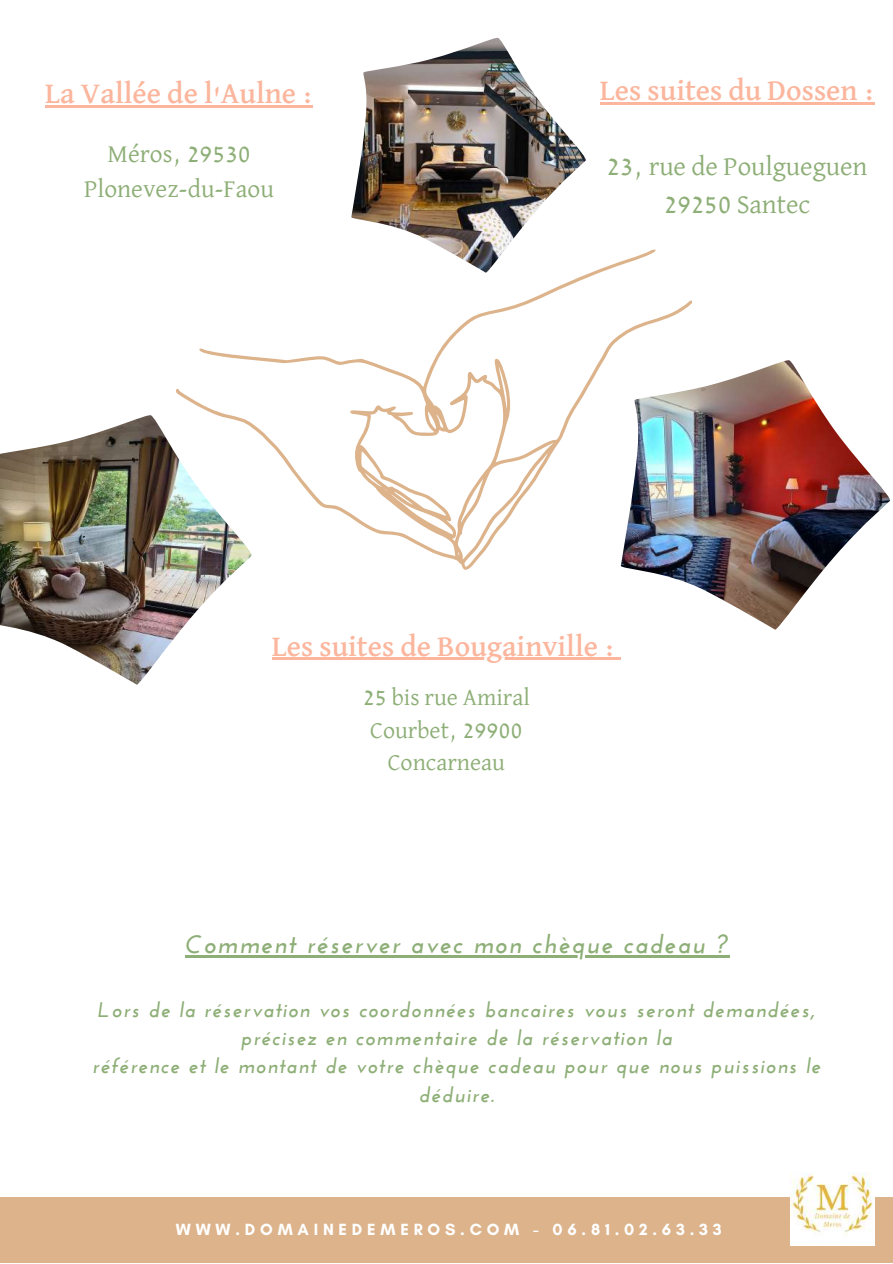
<style>
.page{position:relative;width:893px;height:1264px;background:#fff}
.page>*{position:absolute;margin:0;border:0;box-sizing:border-box;transform-origin:0 0}
.t1{font:500 30px "David Libre";color:#fbb69d}
.t2{font:27px/37px "David Libre";color:#8dae76;text-align:center}
.t3{font:italic 700 25.5px "Josefin Sans";letter-spacing:.06em;color:#8dae76}
.t4{font:25.5px/34.8px "David Libre";color:#8dae76;text-align:center}
.t5{font:24px/32.5px "David Libre";color:#8dae76;text-align:center}
.t6{font:italic 700 21px/28px "Josefin Sans";letter-spacing:.06em;color:#8dae76;text-align:center}
.t7{font:700 16.5px "Glacial Indifference";letter-spacing:.29em;color:#fff}
</style>
<div class="page">
<div style="left:0;top:1197px;width:892px;height:65px;background:#dcb38b"></div>
<img style="left:790px;top:1172px;width:84px;height:73px">
<svg style="left:176px;top:249px;width:516px;height:321px"></svg>
<img style="left:0;top:413px;width:251px;height:272px">
<hr style="left:185px;top:955px;width:544px;height:2px;background:#8dae76">
<hr style="left:45px;top:105px;width:268px;height:3px;background:#fbb69d">
<hr style="left:272px;top:657px;width:342px;height:3px;background:#fbb69d">
<svg style="left:614px;top:657px;width:6px;height:3px"></svg>
<hr style="left:600px;top:102px;width:274px;height:3px;background:#fbb69d">
<img style="left:351px;top:38px;width:237px;height:235px">
<img style="left:620px;top:360px;width:269px;height:270px">
<h1 class="t1" style="left:45px;top:81px;width:269px">La Vallée de l'Aulne :</h1>
<p class="t4" style="left:84px;top:138px;width:191px">Méros, 29530<br>Plonevez-du-Faou</p>
<h1 class="t1" style="left:600px;top:78px;width:276px">Les suites du Dossen :</h1>
<p class="t2" style="left:606px;top:150px;width:262px">23, rue de Poulgueguen<br>29250 Santec</p>
<h1 class="t1" style="left:272px;top:633px;width:344px">Les suites de Bougainville :</h1>
<p class="t5" style="left:363px;top:682px;width:168px">25 bis rue Amiral<br>Courbet, 29900<br>Concarneau</p>
<p class="t3" style="left:185px;top:933px;width:544px">Comment réserver avec mon chèque cadeau ?</p>
<p class="t6" style="left:92px;top:997px;width:729px">Lors de la réservation vos coordonnées bancaires vous seront demandées, précisez en commentaire de la réservation la<br>référence et le montant de votre chèque cadeau pour que nous puissions le déduire.</p>
<p class="t7" style="left:176px;top:1219px;width:547px">WWW.DOMAINEDEMEROS.COM - 06.81.02.63.33</p>
</div>
